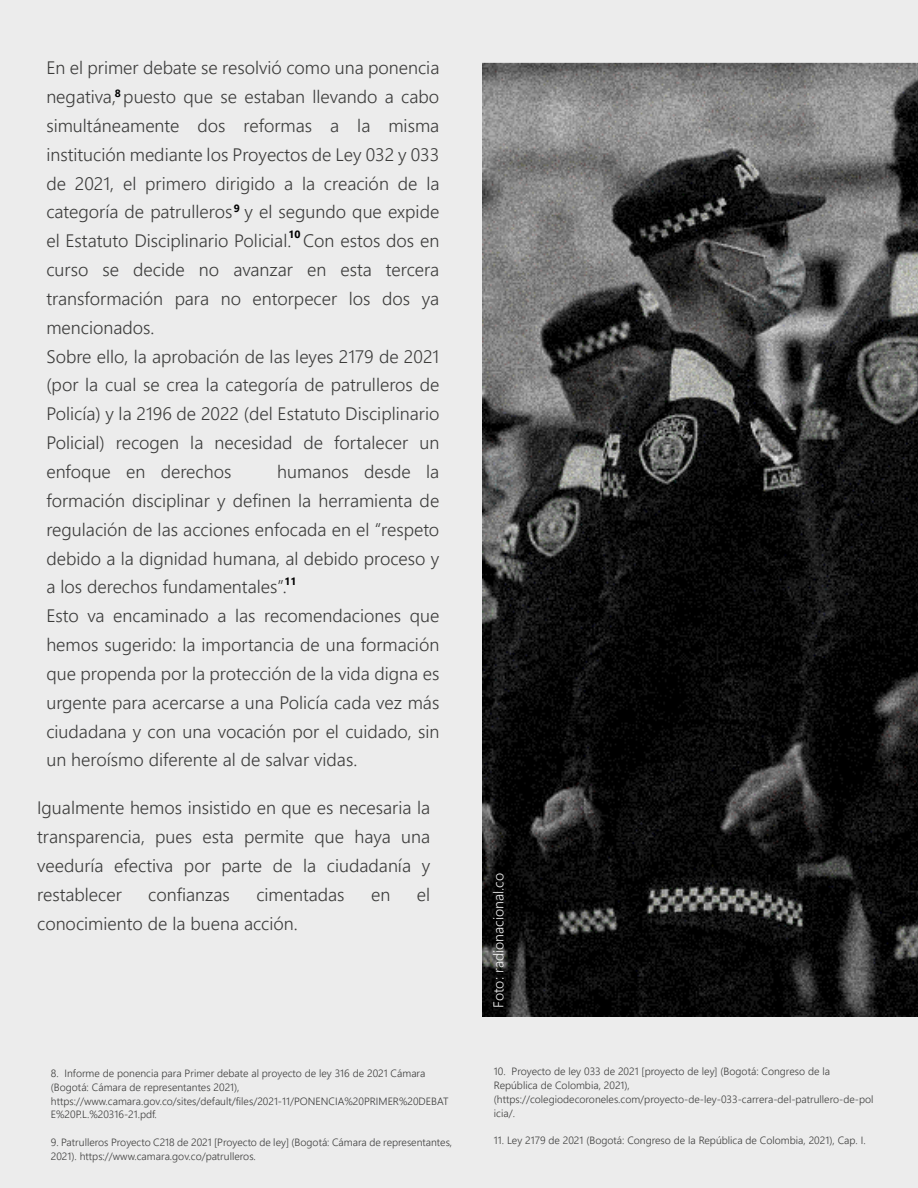
<style>
.page{position:relative;width:918px;height:1188px;background:#ececec}
.page>*{position:absolute;margin:0;border:0;box-sizing:border-box;transform-origin:0 0}
.t1{font:300 18px/28.8px "Leelawadee UI";color:#3c3c3b}
.t2{font:300 14.25px "Leelawadee UI";color:#ececec}
.t3{font:300 10.5px/13.8px "Leelawadee UI";color:#3c3c3b}
.t4{font:700 10.5px "Leelawadee UI";color:#000}
</style>
<div class="page">
<img style="left:482px;top:62px;width:436px;height:955px">
<p class="t1" style="left:46px;top:53px;width:395px">En el primer debate se resolvió como una ponencia negativa, puesto que se estaban llevando a cabo simultáneamente dos reformas a la misma institución mediante los Proyectos de Ley 032 y 033 de 2021, el primero dirigido a la creación de la categoría de patrulleros y el segundo que expide el Estatuto Disciplinario Policial. Con estos dos en curso se decide no avanzar en esta tercera transformación para no entorpecer los dos ya mencionados.<br>Sobre ello, la aprobación de las leyes 2179 de 2021 (por la cual se crea la categoría de patrulleros de Policía) y la 2196 de 2022 (del Estatuto Disciplinario Policial) recogen la necesidad de fortalecer un enfoque en derechos</p>
<p class="t4" style="left:115px;top:85px;width:8px">8</p>
<p class="t4" style="left:234px;top:200px;width:8px">9</p>
<p class="t4" style="left:288px;top:227px;width:14px">10</p>
<p class="t1" style="left:46px;top:456px;width:395px;text-indent:231px">humanos desde la formación disciplinar y definen la herramienta de regulación de las acciones enfocada en el “respeto debido a la dignidad humana, al debido proceso y a los derechos fundamentales”.<br>Esto va encaminado a las recomendaciones que hemos sugerido: la importancia de una formación que propenda por la protección de la vida digna es urgente para acercarse a una Policía cada vez más ciudadana y con una vocación por el cuidado, sin un heroísmo diferente al de salvar vidas.</p>
<p class="t4" style="left:284px;top:574px;width:14px">11</p>
<p class="t1" style="left:37px;top:793px;width:395px;text-align:justify">Igualmente hemos insistido en que es necesaria la transparencia, pues esta permite que haya una veeduría efectiva por parte de la ciudadanía y restablecer</p>
<p class="t1" style="left:148px;top:879px;width:83px">confianzas</p>
<p class="t1" style="left:256px;top:879px;width:90px">cimentadas</p>
<p class="t1" style="left:371px;top:879px;width:21px">en</p>
<p class="t1" style="left:417px;top:879px;width:15px">el</p>
<p class="t1" style="left:37px;top:908px;width:262px">conocimiento de la buena acción.</p>
<p class="t3" style="left:51px;top:1066px;width:399px">8. Informe de ponencia para Primer debate al proyecto de ley 316 de 2021 Cámara (Bogotá: Cámara de representantes 2021), https://www.camara.gov.co/sites/default/files/2021-11/PONENCIA%20PRIMER%20DEBAT E%20P.L.%20316-21.pdf.</p>
<p class="t3" style="left:51px;top:1135px;width:403px">9. Patrulleros Proyecto C218 de 2021 [Proyecto de ley] (Bogotá: Cámara de representantes,<br>2021). https://www.camara.gov.co/patrulleros.</p>
<p class="t2" style="left:489px;top:1008px;width:136px;rotate:-90deg">Foto: radionacional.co</p>
<p class="t3" style="left:494px;top:1064px;width:381px">10. Proyecto de ley 033 de 2021 [proyecto de ley] (Bogotá: Congreso de la República de Colombia, 2021), (https://colegiodecoroneles.com/proyecto-de-ley-033-carrera-del-patrullero-de-pol icia/.</p>
<p class="t3" style="left:494px;top:1133px;width:373px">11. Ley 2179 de 2021 (Bogotá: Congreso de la República de Colombia, 2021), Cap. I.</p>
</div>
